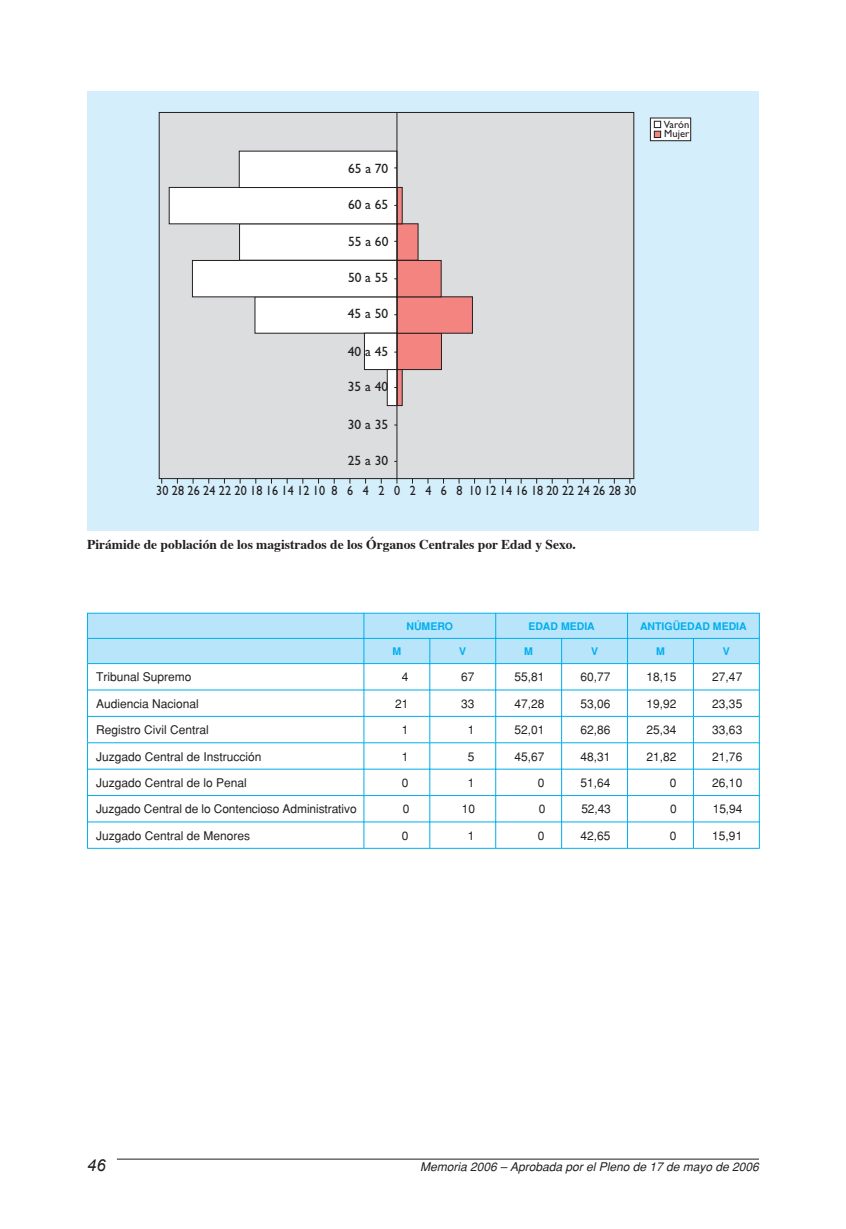
<style>
.page{position:relative;width:846px;height:1229px;background:#fff}
.page>*{position:absolute;margin:0;border:0;box-sizing:border-box;transform-origin:0 0}
.t1{font:italic 16.5px "Arial";color:#231f20}
.t2{font:700 13.5px "Times";color:#231f20}
.t3{font:13.5px "Gill Sans";color:#231f20;scale:.9 1}
.t4{font:13.5px "Gill Sans";color:#231f20}
.t5{font:12px "Helvetica";color:#231f20}
.t6{font:italic 12px "Helvetica";color:#231f20}
.t7{font:700 10.5px "Helvetica";color:#00aeef}
.t8{font:10.5px/9.6px "Gill Sans";color:#231f20}
</style>
<div class="page">
<hr style="left:117px;top:1158px;width:642px;height:1px;background:#231f20">
<div style="left:87px;top:91px;width:672px;height:440px;background:#d4effb"></div>
<div style="left:159px;top:112px;width:475px;height:367px;background:#dcdddf;border:1px solid #231f20"></div>
<svg style="left:398px;top:370px;width:5px;height:36px"></svg>
<div style="left:397px;top:333px;width:45px;height:37px;background:#f38480;border:1px solid #231f20"></div>
<div style="left:397px;top:296px;width:76px;height:38px;background:#f38480;border:1px solid #231f20"></div>
<div style="left:397px;top:260px;width:45px;height:37px;background:#f38480;border:1px solid #231f20"></div>
<div style="left:397px;top:223px;width:21px;height:38px;background:#f38480;border:1px solid #231f20"></div>
<svg style="left:398px;top:187px;width:5px;height:37px"></svg>
<div style="left:255px;top:296px;width:142px;height:38px;background:#fff;border:1px solid #231f20"></div>
<div style="left:387px;top:369px;width:10px;height:37px;background:#fff;border:1px solid #231f20"></div>
<div style="left:364px;top:333px;width:33px;height:37px;background:#fff;border:1px solid #231f20"></div>
<div style="left:192px;top:260px;width:205px;height:37px;background:#fff"></div>
<div style="left:239px;top:223px;width:158px;height:38px;background:#fff;border:1px solid #231f20"></div>
<div style="left:169px;top:187px;width:228px;height:37px;background:#fff"></div>
<div style="left:239px;top:151px;width:158px;height:37px;background:#fff;border:1px solid #231f20"></div>
<hr style="left:397px;top:112px;width:1px;height:371px;background:#231f20">
<div style="left:650px;top:118px;width:41px;height:23px;background:#fff;border:1px solid #231f20"></div>
<div style="left:654px;top:121px;width:7px;height:7px;background:#fff;border:1px solid #231f20"></div>
<div style="left:654px;top:131px;width:7px;height:7px;background:#f38480;border:1px solid #231f20"></div>
<hr style="left:87px;top:848px;width:673px;height:1px;background:#00aeef">
<svg style="left:87px;top:613px;width:673px;height:235px"></svg>
<p class="t4" style="left:348px;top:163px;width:42px">65 a 70</p>
<p class="t4" style="left:348px;top:199px;width:42px">60 a 65</p>
<p class="t4" style="left:348px;top:236px;width:42px">55 a 60</p>
<p class="t4" style="left:348px;top:273px;width:42px">50 a 55</p>
<p class="t4" style="left:348px;top:309px;width:42px">45 a 50</p>
<p class="t4" style="left:348px;top:346px;width:42px">40 a 45</p>
<p class="t4" style="left:348px;top:382px;width:42px">35 a 40</p>
<p class="t4" style="left:348px;top:419px;width:42px">30 a 35</p>
<p class="t4" style="left:348px;top:455px;width:42px">25 a 30</p>
<p class="t3" style="left:156px;top:486px;width:255px">30 28 26 24 22 20 18 16 14 12 10 8 6 4 2</p>
<p class="t3" style="left:394px;top:486px;width:8px">0</p>
<p class="t3" style="left:410px;top:486px;width:253px">2 4 6 8 1012141618202224262830</p>
<p class="t2" style="left:87px;top:539px;width:490px">Pirámide de población de los magistrados de los Órganos Centrales por Edad y Sexo.</p>
<p class="t8" style="left:664px;top:120px;width:27px">Varón<br>Mujer</p>
<p class="t7" style="left:406px;top:622px;width:48px">NÚMERO</p>
<p class="t7" style="left:528px;top:622px;width:68px">EDAD MEDIA</p>
<p class="t7" style="left:640px;top:622px;width:108px">ANTIGÜEDAD MEDIA</p>
<p class="t7" style="left:392px;top:647px;width:10px">M</p>
<p class="t7" style="left:459px;top:647px;width:9px">V</p>
<p class="t7" style="left:524px;top:647px;width:10px">M</p>
<p class="t7" style="left:591px;top:647px;width:9px">V</p>
<p class="t7" style="left:656px;top:647px;width:10px">M</p>
<p class="t7" style="left:723px;top:647px;width:9px">V</p>
<p class="t5" style="left:96px;top:673px;width:97px">Tribunal Supremo</p>
<p class="t5" style="left:402px;top:673px;width:8px">4</p>
<p class="t5" style="left:461px;top:673px;width:15px">67</p>
<p class="t5" style="left:515px;top:673px;width:32px">55,81</p>
<p class="t5" style="left:581px;top:673px;width:32px">60,77</p>
<p class="t5" style="left:646px;top:673px;width:32px">18,15</p>
<p class="t5" style="left:712px;top:673px;width:32px">27,47</p>
<p class="t5" style="left:96px;top:699px;width:104px">Audiencia Nacional</p>
<p class="t5" style="left:395px;top:699px;width:15px">21</p>
<p class="t5" style="left:461px;top:699px;width:15px">33</p>
<p class="t5" style="left:515px;top:699px;width:32px">47,28</p>
<p class="t5" style="left:581px;top:699px;width:32px">53,06</p>
<p class="t5" style="left:646px;top:699px;width:32px">19,92</p>
<p class="t5" style="left:712px;top:699px;width:32px">23,35</p>
<p class="t5" style="left:96px;top:725px;width:114px">Registro Civil Central</p>
<p class="t5" style="left:402px;top:725px;width:8px">1</p>
<p class="t5" style="left:468px;top:725px;width:8px">1</p>
<p class="t5" style="left:515px;top:725px;width:32px">52,01</p>
<p class="t5" style="left:581px;top:725px;width:32px">62,86</p>
<p class="t5" style="left:646px;top:725px;width:32px">25,34</p>
<p class="t5" style="left:712px;top:725px;width:32px">33,63</p>
<p class="t5" style="left:96px;top:752px;width:167px">Juzgado Central de Instrucción</p>
<p class="t5" style="left:402px;top:752px;width:8px">1</p>
<p class="t5" style="left:468px;top:752px;width:8px">5</p>
<p class="t5" style="left:515px;top:752px;width:32px">45,67</p>
<p class="t5" style="left:581px;top:752px;width:32px">48,31</p>
<p class="t5" style="left:646px;top:752px;width:32px">21,82</p>
<p class="t5" style="left:712px;top:752px;width:32px">21,76</p>
<p class="t5" style="left:96px;top:778px;width:152px">Juzgado Central de lo Penal</p>
<p class="t5" style="left:402px;top:778px;width:8px">0</p>
<p class="t5" style="left:468px;top:778px;width:8px">1</p>
<p class="t5" style="left:538px;top:778px;width:8px">0</p>
<p class="t5" style="left:581px;top:778px;width:32px">51,64</p>
<p class="t5" style="left:670px;top:778px;width:8px">0</p>
<p class="t5" style="left:712px;top:778px;width:32px">26,10</p>
<p class="t5" style="left:96px;top:804px;width:262px">Juzgado Central de lo Contencioso Administrativo</p>
<p class="t5" style="left:403px;top:804px;width:8px">0</p>
<p class="t5" style="left:462px;top:804px;width:15px">10</p>
<p class="t5" style="left:539px;top:804px;width:8px">0</p>
<p class="t5" style="left:581px;top:804px;width:31px">52,43</p>
<p class="t5" style="left:670px;top:804px;width:8px">0</p>
<p class="t5" style="left:713px;top:804px;width:31px">15,94</p>
<p class="t5" style="left:96px;top:831px;width:156px">Juzgado Central de Menores</p>
<p class="t5" style="left:402px;top:831px;width:8px">0</p>
<p class="t5" style="left:468px;top:831px;width:8px">1</p>
<p class="t5" style="left:538px;top:831px;width:8px">0</p>
<p class="t5" style="left:581px;top:831px;width:32px">42,65</p>
<p class="t5" style="left:670px;top:831px;width:8px">0</p>
<p class="t5" style="left:712px;top:831px;width:32px">15,91</p>
<h1 class="t1" style="left:87px;top:1155px;width:20px">46</h1>
<p class="t6" style="left:420px;top:1162px;width:340px">Memoria 2006 – Aprobada por el Pleno de 17 de mayo de 2006</p>
</div>
